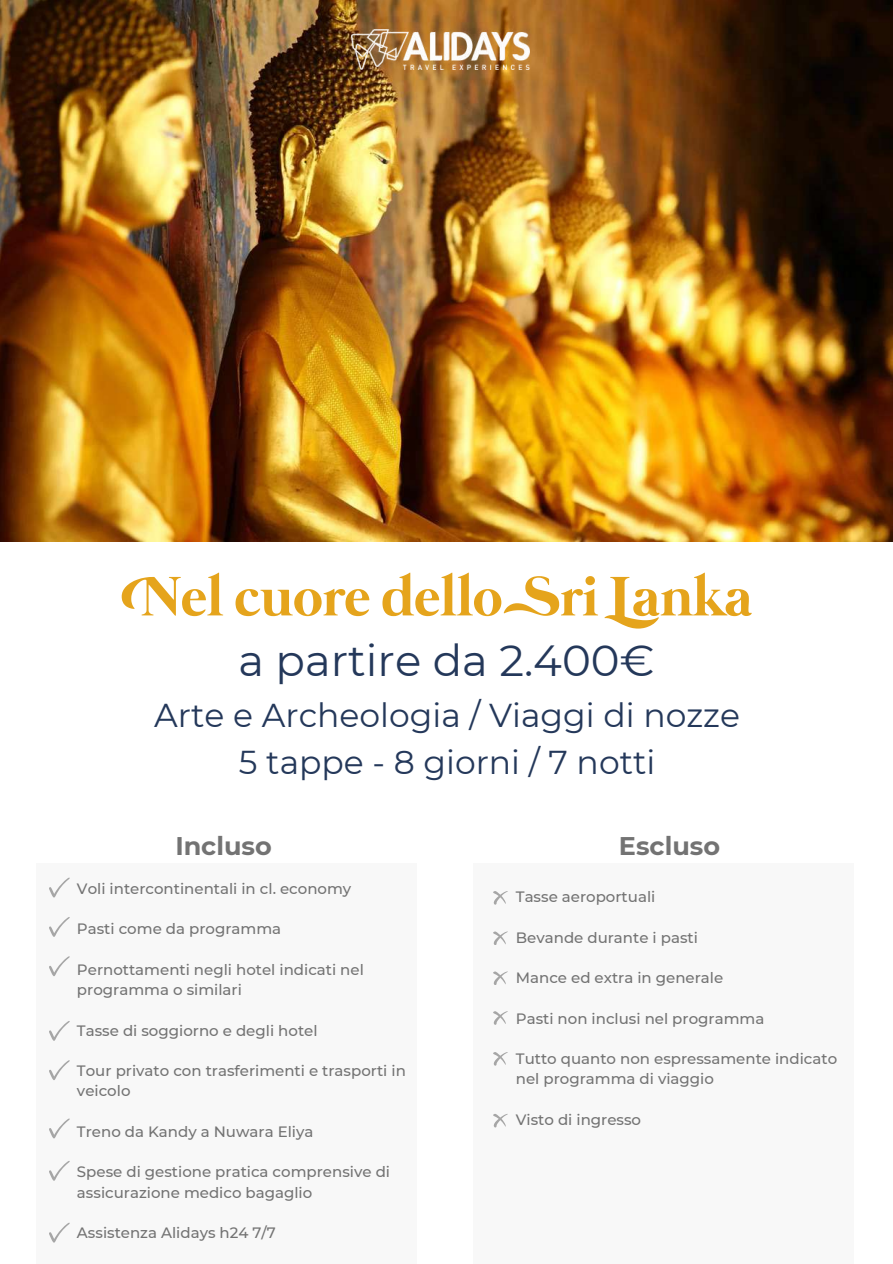
<style>
.page{position:relative;width:893px;height:1264px;background:#fff}
.page>*{position:absolute;margin:0;border:0;box-sizing:border-box;transform-origin:0 0}
.t1{font:700 57px "Mermaid Swash Caps";color:#e5a41c}
.t2{font:43.5px "Montserrat";color:#24385a}
.t3{font:33px/46.2px "Montserrat";color:#24385a;text-align:center}
.t4{font:700 25.5px "Montserrat";color:#737373}
.t5{font:500 15px/20.2px "Montserrat";color:#737373}
</style>
<div class="page">
<img style="left:0;top:0;width:892px;height:541px">
<div style="left:36px;top:863px;width:380px;height:400px;background:#f8f8f8"></div>
<svg style="left:49px;top:877px;width:20px;height:20px"></svg>
<svg style="left:49px;top:917px;width:20px;height:20px"></svg>
<svg style="left:49px;top:956px;width:20px;height:20px"></svg>
<svg style="left:49px;top:1060px;width:20px;height:20px"></svg>
<svg style="left:49px;top:1021px;width:20px;height:20px"></svg>
<img style="left:351px;top:30px;width:178px;height:39px">
<div style="left:473px;top:863px;width:380px;height:400px;background:#f8f8f8"></div>
<svg style="left:493px;top:891px;width:14px;height:13px"></svg>
<svg style="left:493px;top:931px;width:14px;height:13px"></svg>
<svg style="left:493px;top:971px;width:14px;height:13px"></svg>
<svg style="left:493px;top:1011px;width:14px;height:13px"></svg>
<svg style="left:493px;top:1052px;width:14px;height:13px"></svg>
<svg style="left:493px;top:1114px;width:14px;height:13px"></svg>
<svg style="left:49px;top:1118px;width:20px;height:20px"></svg>
<svg style="left:49px;top:1161px;width:20px;height:19px"></svg>
<svg style="left:49px;top:1223px;width:20px;height:19px"></svg>
<h1 class="t1" style="left:141px;top:572px;width:612px">Nel cuore dello Sri Lanka</h1>
<h2 class="t2" style="left:238px;top:633px;width:417px">a partire da 2.400€</h2>
<h3 class="t3" style="left:154px;top:692px;width:587px">Arte e Archeologia / Viaggi di nozze<br>5 tappe - 8 giorni / 7 notti</h3>
<h3 class="t4" style="left:175px;top:830px;width:98px">Incluso</h3>
<h3 class="t4" style="left:619px;top:830px;width:103px">Escluso</h3>
<p class="t5" style="left:516px;top:886px;width:141px">Tasse aeroportuali</p>
<p class="t5" style="left:516px;top:927px;width:183px">Bevande durante i pasti</p>
<p class="t5" style="left:516px;top:967px;width:209px">Mance ed extra in generale</p>
<p class="t5" style="left:516px;top:1008px;width:250px">Pasti non inclusi nel programma</p>
<p class="t5" style="left:516px;top:1048px;width:323px">Tutto quanto non espressamente indicato nel programma di viaggio</p>
<p class="t5" style="left:516px;top:1109px;width:127px">Visto di ingresso</p>
<p class="t5" style="left:77px;top:878px;width:276px">Voli intercontinentali in cl. economy</p>
<p class="t5" style="left:77px;top:918px;width:206px">Pasti come da programma</p>
<p class="t5" style="left:77px;top:959px;width:288px">Pernottamenti negli hotel indicati nel programma o similari</p>
<p class="t5" style="left:77px;top:1020px;width:242px">Tasse di soggiorno e degli hotel</p>
<p class="t5" style="left:77px;top:1060px;width:330px">Tour privato con trasferimenti e trasporti in veicolo</p>
<p class="t5" style="left:77px;top:1121px;width:238px">Treno da Kandy a Nuwara Eliya</p>
<p class="t5" style="left:77px;top:1161px;width:314px">Spese di gestione pratica comprensive di assicurazione medico bagaglio</p>
<p class="t5" style="left:77px;top:1222px;width:200px">Assistenza Alidays h24 7/7</p>
</div>
